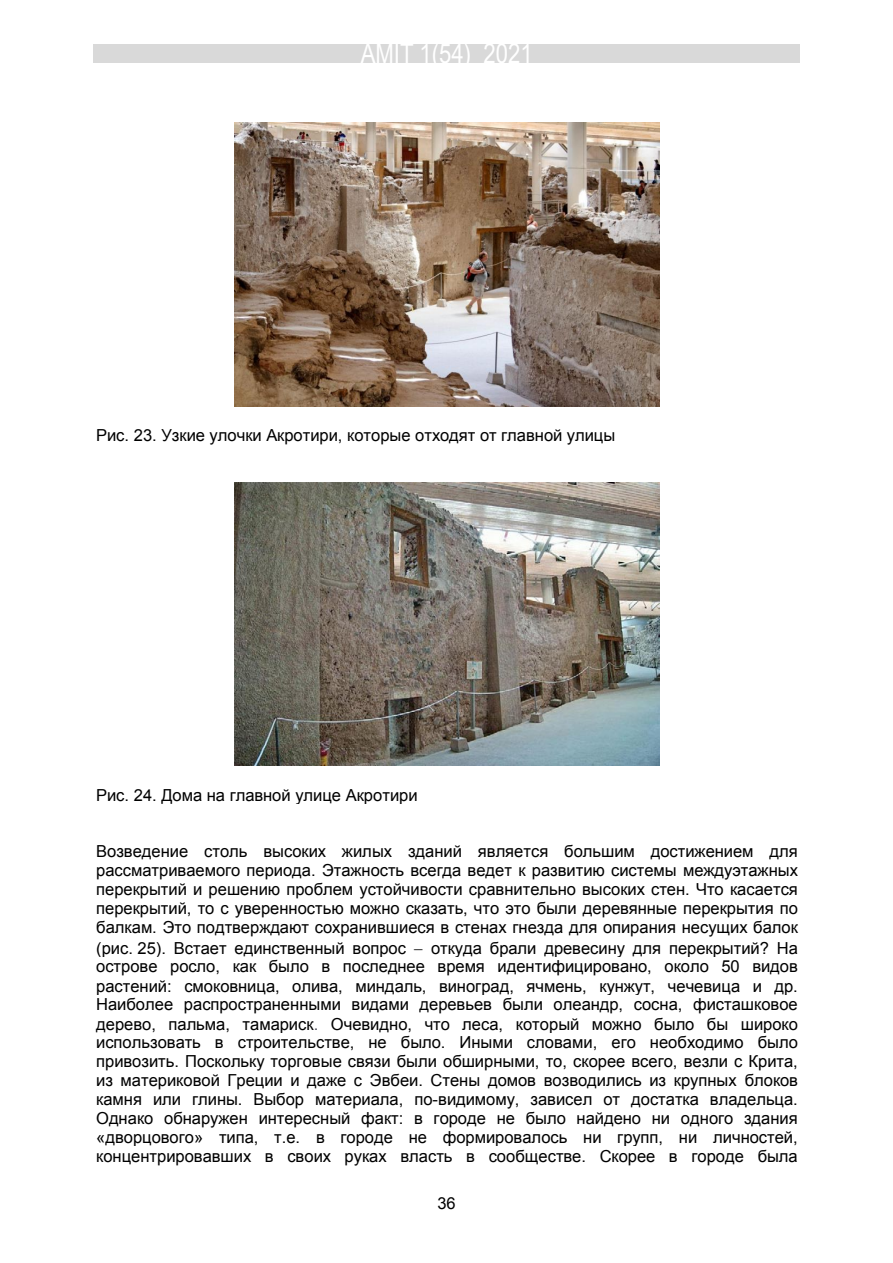
<style>
.page{position:relative;width:893px;height:1263px;background:#fff}
.page>*{position:absolute;margin:0;border:0;box-sizing:border-box;transform-origin:0 0}
.t1{font:27px "Arial Narrow";color:#fff}
.t2{font:16.5px/18.9px "Arial";color:#000;text-align:justify}
.t3{font:16.5px "Arial";color:#000}
.s1{color:#494957}
.s2{font-style:inherit}
</style>
<div class="page">
<div style="left:93px;top:44px;width:707px;height:19px;background:#d9d9d9"></div>
<img style="left:235px;top:123px;width:424px;height:284px">
<img style="left:234px;top:483px;width:426px;height:283px">
<h1 class="t1" style="left:361px;top:34px;width:173px">AMIT 1(54) 2021</h1>
<p class="t2" style="left:96px;top:426px;width:521px">Рис. 23. Узкие улочки Акротири, которые отходят от главной улицы</p>
<p class="t2" style="left:96px;top:785px;width:323px">Рис. 24. Дома на главной улице Акротири</p>
<p class="t2" style="left:96px;top:842px;width:703px">Возведение столь высоких жилых зданий является большим достижением для рассматриваемого периода. Этажность всегда ведет к развитию системы междуэтажных перекрытий и решению проблем устойчивости сравнительно высоких стен. Что касается перекрытий, то с уверенностью можно сказать, что это были деревянные перекрытия по балкам. Это подтверждают сохранившиеся в стенах гнезда для опирания несущих балок (рис. 25). Встает единственный вопрос</p>
<p class="t2" style="left:96px;top:938px;width:703px;text-indent:335px">откуда брали древесину для перекрытий? На острове росло, как было в последнее время идентифицировано, около 50 видов растений: смоковница, олива, миндаль, виноград, ячмень, кунжут, чечевица и др.<br>Наиболее распространенными видами деревьев были олеандр, сосна, фисташковое дерево, пальма, тамариск<span class="s1">.</span> Очевидно, что леса, который можно было бы широко использовать в строительстве, не было. Иными словами<span class="s2">,</span> его необходимо было привозить. Поскольку торговые связи были обширными, то, скорее всего, везли с Крита, из материковой Греции и даже с Эвбеи. Стены домов возводились из крупных блоков камня или глины. Выбор материала, по<span class="s2">-</span>видимому, зависел от достатка владельца.<br>Однако обнаружен интересный факт: в городе не было найдено ни одного здания «дворцового» типа, т.е. в городе не формировалось ни групп, ни личностей, концентрировавших в своих руках власть в сообществе. Скорее в городе была</p>
<p class="t3" style="left:437px;top:1192px;width:20px">36</p>
</div>
